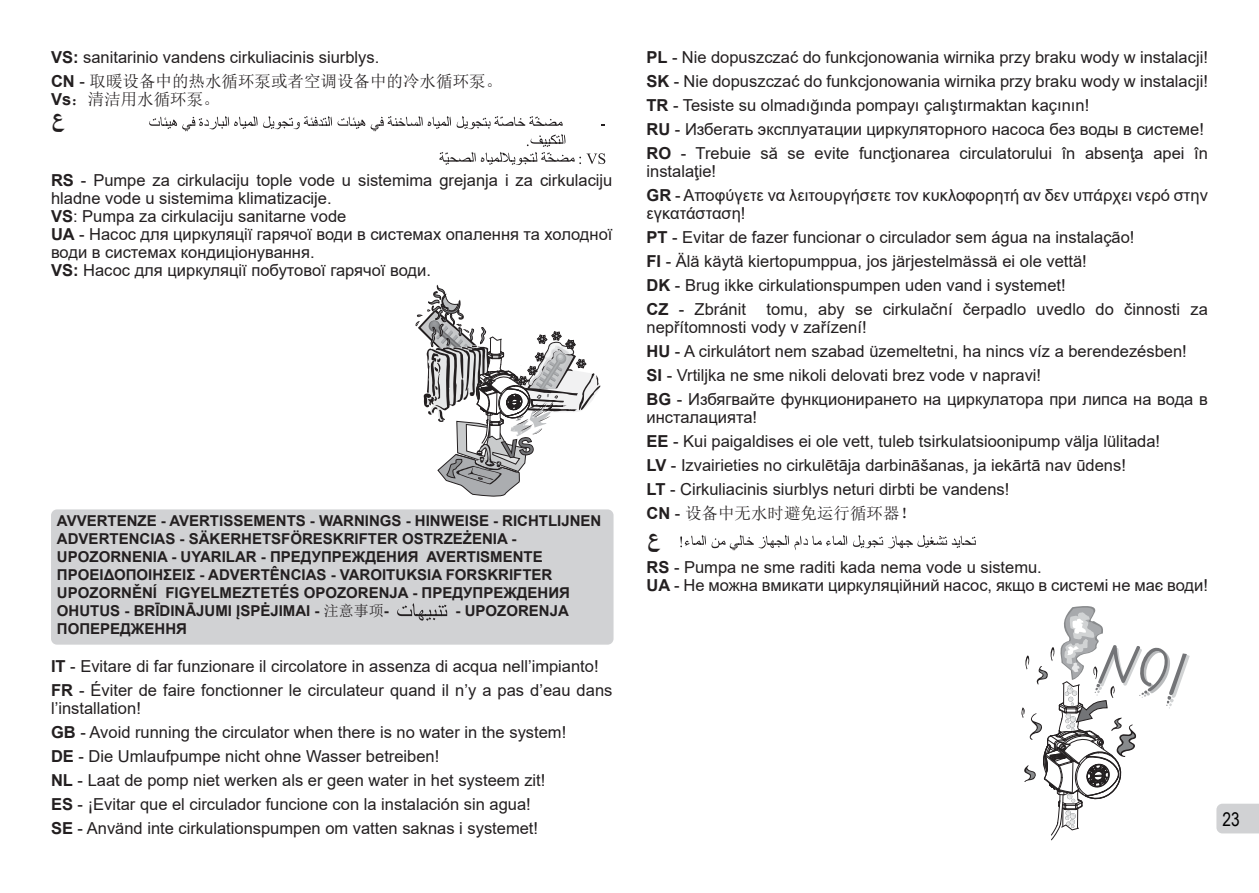
<style>
.page{position:relative;width:1259px;height:893px;background:#fff}
.page>*{position:absolute;margin:0;border:0;box-sizing:border-box;transform-origin:0 0}
.t1{font:18.9px "Arial Narrow";color:#000}
.t2{font:16.5px/18px "Arial";color:#231f20}
.t3{font:16.5px "Sim Sun";color:#231f20}
.heading_1{font:700 15px/18px "Arial";color:#231f20}
.s1{font-weight:700}
.s2{font-family:"Arial";font-weight:700}
.s3{font-family:"Arial"}
.s4{font-family:"Sim Sun";font-weight:400}
</style>
<div class="page">
<svg style="left:1216px;top:804px;width:43px;height:29px"></svg>
<svg style="left:1021px;top:606px;width:168px;height:234px"></svg>
<div style="left:51px;top:509px;width:562px;height:136px;background:#d1d2d4;border-radius:6px"></div>
<svg style="left:397px;top:603px;width:50px;height:18px"></svg>
<svg style="left:263px;top:116px;width:102px;height:13px"></svg>
<svg style="left:149px;top:116px;width:108px;height:15px"></svg>
<svg style="left:371px;top:116px;width:234px;height:49px"></svg>
<svg style="left:853px;top:535px;width:123px;height:13px"></svg>
<svg style="left:680px;top:535px;width:167px;height:15px"></svg>
<svg style="left:415px;top:285px;width:186px;height:212px"></svg>
<p class="t2" style="left:51px;top:48px;width:330px"><span class="s1">VS:</span> sanitarinio vandens cirkuliacinis siurblys.</p>
<p class="t3" style="left:51px;top:73px;width:452px"><span class="s2">CN</span> <span class="s3">-</span> 取暖设备中的热水循环泵或者空调设备中的冷水循环泵。</p>
<p class="t3" style="left:51px;top:91px;width:170px"><span class="s2">Vs</span>：清洁用水循环泵。</p>
<p class="t2" style="left:51px;top:171px;width:563px"><span class="s1">RS</span> - Pumpe za cirkulaciju tople vode u sistemima grejanja i za cirkulaciju hladne vode u sistemima klimatizacije.</p>
<p class="t2" style="left:51px;top:207px;width:297px"><span class="s1">VS</span>: Pumpa za cirkulaciju sanitarne vode</p>
<p class="t2" style="left:51px;top:225px;width:563px"><span class="s1">UA</span> - Насос для циркуляції гарячої води в системах опалення та холодної води в системах кондиціонування.</p>
<p class="t2" style="left:51px;top:261px;width:381px"><span class="s1">VS:</span> Насос для циркуляції побутової гарячої води.</p>
<p class="heading_1" style="left:57px;top:512px;width:546px">AVVERTENZE - AVERTISSEMENTS - WARNINGS - HINWEISE - RICHTLIJNEN ADVERTENCIAS - SÄKERHETSFÖRESKRIFTER OSTRZEŻENIA - UPOZORNENIA - UYARILAR - ПРЕДУПРЕЖДЕНИЯ AVERTISMENTE ΠΡΟΕΙΔΟΠΟΙΗΣΕΙΣ - ADVERTÊNCIAS - VAROITUKSIA FORSKRIFTER UPOZORNĚNÍ FIGYELMEZTETÉS OPOZORENJA - ПРЕДУПРЕЖДЕНИЯ OHUTUS - BRĪDINĀJUMI ĮSPĖJIMAI - <span class="s4">注意事项</span>-</p>
<p class="heading_1" style="left:455px;top:602px;width:115px">- UPOZORENJA</p>
<p class="heading_1" style="left:57px;top:620px;width:131px">ПОПЕРЕДЖЕННЯ</p>
<p class="t2" style="left:51px;top:657px;width:549px"><span class="s1">IT</span> - Evitare di far funzionare il circolatore in assenza di acqua nell’impianto!</p>
<p class="t2" style="left:51px;top:681px;width:563px"><span class="s1">FR</span> - Éviter de faire fonctionner le circulateur quand il n’y a pas d’eau dans l’installation!</p>
<p class="t2" style="left:51px;top:723px;width:517px"><span class="s1">GB</span> - Avoid running the circulator when there is no water in the system!</p>
<p class="t2" style="left:51px;top:747px;width:390px"><span class="s1">DE</span> - Die Umlaufpumpe nicht ohne Wasser betreiben!</p>
<p class="t2" style="left:51px;top:771px;width:496px"><span class="s1">NL</span> - Laat de pomp niet werken als er geen water in het systeem zit!</p>
<p class="t2" style="left:51px;top:795px;width:481px"><span class="s1">ES</span> - ¡Evitar que el circulador funcione con la instalación sin agua!</p>
<p class="t2" style="left:51px;top:819px;width:488px"><span class="s1">SE</span> - Använd inte cirkulationspumpen om vatten saknas i systemet!</p>
<p class="t2" style="left:646px;top:48px;width:563px"><span class="s1">PL</span> - Nie dopuszczać do funkcjonowania wirnika przy braku wody w instalacji!</p>
<p class="t2" style="left:646px;top:72px;width:563px"><span class="s1">SK</span> - Nie dopuszczać do funkcjonowania wirnika przy braku wody w instalacji!</p>
<p class="t2" style="left:646px;top:96px;width:444px"><span class="s1">TR</span> - Tesiste su olmadığında pompayı çalıştırmaktan kaçının!</p>
<p class="t2" style="left:646px;top:120px;width:559px"><span class="s1">RU</span> - Избегать эксплуатации циркуляторного насоса без воды в системе!</p>
<p class="t2" style="left:646px;top:144px;width:563px"><span class="s1">RO</span> - Trebuie să se evite funcţionarea circulatorului în absenţa apei în instalaţie!</p>
<p class="t2" style="left:646px;top:186px;width:563px"><span class="s1">GR</span> - Αποφύγετε να λειτουργήσετε τον κυκλοφορητή αν δεν υπάρχει νερό στην εγκατάσταση!</p>
<p class="t2" style="left:646px;top:228px;width:489px"><span class="s1">PT</span> - Evitar de fazer funcionar o circulador sem água na instalação!</p>
<p class="t2" style="left:646px;top:252px;width:442px"><span class="s1">FI</span> - Älä käytä kiertopumppua, jos järjestelmässä ei ole vettä!</p>
<p class="t2" style="left:646px;top:276px;width:421px"><span class="s1">DK</span> - Brug ikke cirkulationspumpen uden vand i systemet!</p>
<p class="t2" style="left:646px;top:300px;width:101px"><span class="s1">CZ</span> - Zbránit</p>
<p class="t2" style="left:646px;top:300px;width:563px;text-indent:120px">tomu, aby se cirkulační čerpadlo uvedlo do činnosti za nepřítomnosti vody v zařízení!</p>
<p class="t2" style="left:646px;top:342px;width:542px"><span class="s1">HU</span> - A cirkulátort nem szabad üzemeltetni, ha nincs víz a berendezésben!</p>
<p class="t2" style="left:646px;top:366px;width:396px"><span class="s1">SI</span> - Vrtiljka ne sme nikoli delovati brez vode v napravi!</p>
<p class="t2" style="left:646px;top:390px;width:563px"><span class="s1">BG</span> - Избягвайте функционирането на циркулатора при липса на вода в инсталацията!</p>
<p class="t2" style="left:646px;top:432px;width:515px"><span class="s1">EE</span> - Kui paigaldises ei ole vett, tuleb tsirkulatsioonipump välja lülitada!</p>
<p class="t2" style="left:646px;top:456px;width:481px"><span class="s1">LV</span> - Izvairieties no cirkulētāja darbināšanas, ja iekārtā nav ūdens!</p>
<p class="t2" style="left:646px;top:480px;width:364px"><span class="s1">LT</span> - Cirkuliacinis siurblys neturi dirbti be vandens!</p>
<p class="t3" style="left:646px;top:505px;width:271px"><span class="s2">CN</span> <span class="s3">-</span> 设备中无水时避免运行循环器！</p>
<p class="t2" style="left:646px;top:558px;width:397px"><span class="s1">RS</span> - Pumpa ne sme raditi kada nema vode u sistemu.</p>
<p class="t2" style="left:646px;top:576px;width:563px"><span class="s1">UA</span> - Не можна вмикати циркуляційний насос, якщо в системі не має води!</p>
<p class="t1" style="left:1222px;top:806px;width:19px">23</p>
</div>
